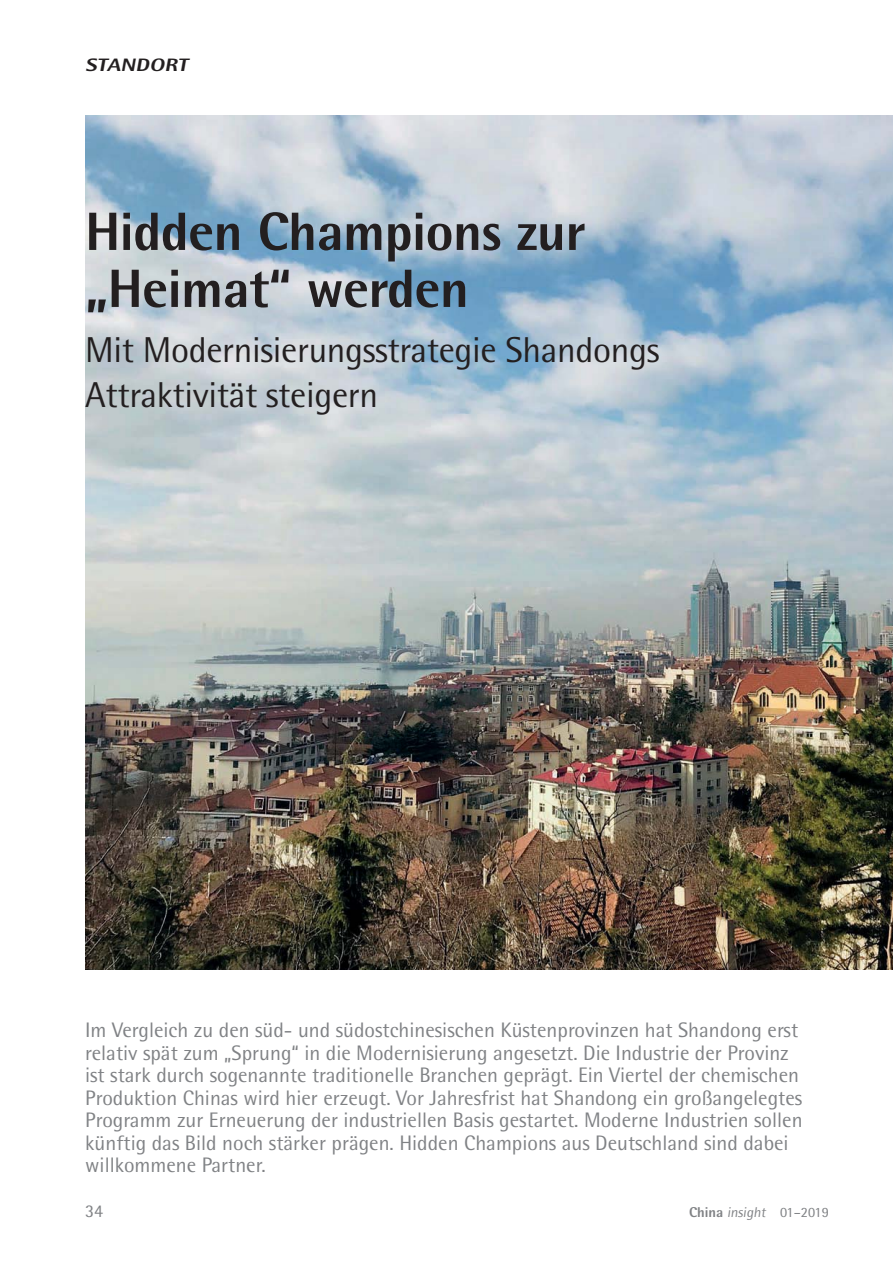
<style>
.page{position:relative;width:893px;height:1263px;background:#fff}
.page>*{position:absolute;margin:0;border:0;box-sizing:border-box;transform-origin:0 0}
.t1{font:800 54px/57px "Rotis Semi Sans";letter-spacing:-.01em;color:#231f20}
.t2{font:36px/45px "Rotis Semi Sans";letter-spacing:-.01em;color:#231f20}
.t3{font:21px/22.5px "Rotis Semi Sans";color:#808285}
.t4{font:italic 800 18px "Rotis Semi Sans";color:#231f20;scale:1.25 1}
.t5{font:18px "Rotis Semi Sans";color:#808285}
.t6{font:14.25px "Rotis Semi Sans";letter-spacing:-.02em;color:#808285}
.s1{font-weight:800}
</style>
<div class="page">
<img style="left:85px;top:115px;width:808px;height:855px">
<p class="t4" style="left:85px;top:59px;width:84px">STANDORT</p>
<h1 class="t1" style="left:85px;top:209px;width:502px">Hidden Champions zur „Heimat“ werden</h1>
<h2 class="t2" style="left:85px;top:331px;width:576px">Mit Modernisierungsstrategie Shandongs<br>Attraktivität steigern</h2>
<p class="t3" style="left:85px;top:1021px;width:719px">Im Vergleich zu den süd- und südostchinesischen Küstenprovinzen hat Shandong erst relativ spät zum „Sprung“ in die Modernisierung angesetzt. Die Industrie der Provinz ist stark durch sogenannte traditionelle Branchen geprägt. Ein Viertel der chemischen Produktion Chinas wird hier erzeugt. Vor Jahresfrist hat Shandong ein großangelegtes Programm zur Erneuerung der industriellen Basis gestartet. Moderne Industrien sollen künftig das Bild noch stärker prägen. Hidden Champions aus Deutschland sind dabei willkommene Partner.</p>
<p class="t5" style="left:85px;top:1205px;width:20px">34</p>
<p class="t6" style="left:689px;top:1207px;width:141px"><span class="s1">China</span> insight 01–2019</p>
</div>
